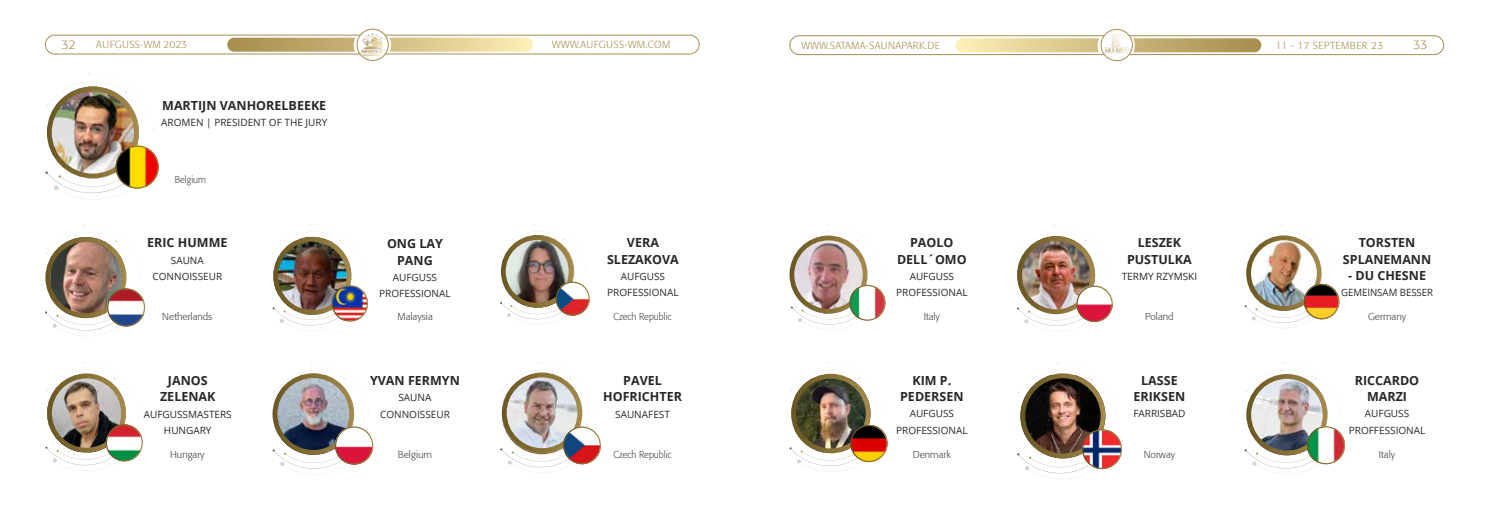
<style>
.page{position:relative;width:1489px;height:525px;background:#fff}
.page>*{position:absolute;margin:0;border:0;box-sizing:border-box;transform-origin:0 0}
.t1{font:700 12.5px/16.2px "Open Sans";color:#292829;text-align:center}
.t2{font:300 12.5px "Formata";color:#a68d4e}
.t3{font:300 10.25px "Formata";letter-spacing:.03em;color:#a68d4e}
.t4{font:10px/16.2px "Open Sans";color:#292829;text-align:center}
.t5{font:300 10px "Formata";color:#414042}
.t6{font:300 10px "Formata";color:#414042;scale:.91 1}
.t7{font:10px "Open Sans";color:#292829;scale:.96 1}
</style>
<div class="page">
<svg style="left:955px;top:38px;width:306px;height:14px;background:#d2bd84"></svg>
<svg style="left:1097px;top:27px;width:37px;height:37px"></svg>
<div style="left:789px;top:35px;width:654px;height:20px;border:1px solid #a68d4e;border-radius:9px"></div>
<svg style="left:227px;top:38px;width:306px;height:14px;background:#d2bd84"></svg>
<svg style="left:354px;top:26px;width:37px;height:38px"></svg>
<div style="left:45px;top:35px;width:654px;height:19px;border:1px solid #a68d4e;border-radius:9px"></div>
<svg style="left:357px;top:29px;width:31px;height:31px"></svg>
<img style="left:361px;top:33px;width:22px;height:23px">
<div style="left:357px;top:29px;width:31px;height:32px;border:1px solid #a68d4e;border-radius:50%"></div>
<svg style="left:1101px;top:29px;width:31px;height:32px"></svg>
<img style="left:1104px;top:33px;width:23px;height:21px">
<div style="left:1100px;top:29px;width:32px;height:32px;border:1px solid #a68d4e;border-radius:50%"></div>
<svg style="left:45px;top:311px;width:94px;height:20px"></svg>
<img style="left:50px;top:276px;width:70px;height:42px">
<div style="left:45px;top:237px;width:81px;height:81px;border:5px solid #fff;border-radius:50%"></div>
<svg style="left:46px;top:224px;width:95px;height:52px"></svg>
<img style="left:107px;top:288px;width:38px;height:38px;border-radius:19px">
<div style="left:107px;top:288px;width:38px;height:38px;border:1px solid #fff;border-radius:50%"></div>
<img style="left:1017px;top:236px;width:78px;height:78px;border-radius:39px">
<div style="left:1017px;top:236px;width:78px;height:78px;border:5px solid #fff;border-radius:50%"></div>
<svg style="left:1017px;top:299px;width:90px;height:27px"></svg>
<img style="left:1017px;top:225px;width:92px;height:48px">
<img style="left:1076px;top:285px;width:36px;height:37px;border-radius:18px">
<div style="left:1076px;top:285px;width:36px;height:37px;border:1px solid #fff;border-radius:50%"></div>
<img style="left:794px;top:412px;width:76px;height:26px">
<div style="left:791px;top:373px;width:79px;height:80px;border:5px solid #fff;border-radius:50%"></div>
<svg style="left:789px;top:438px;width:82px;height:28px"></svg>
<img style="left:790px;top:362px;width:94px;height:50px">
<img style="left:850px;top:425px;width:37px;height:37px">
<div style="left:850px;top:424px;width:37px;height:38px;border:1px solid #fff;border-radius:50%"></div>
<svg style="left:272px;top:300px;width:82px;height:26px"></svg>
<svg style="left:273px;top:224px;width:91px;height:49px"></svg>
<img style="left:273px;top:237px;width:78px;height:78px;border-radius:39px">
<div style="left:273px;top:237px;width:78px;height:78px;border:5px solid #fff;border-radius:50%"></div>
<img style="left:332px;top:286px;width:36px;height:35px">
<div style="left:332px;top:285px;width:36px;height:36px;border:1px solid #fff;border-radius:50%"></div>
<svg style="left:797px;top:313px;width:82px;height:12px"></svg>
<img style="left:791px;top:235px;width:76px;height:78px">
<div style="left:789px;top:235px;width:78px;height:78px;border:5px solid #fff;border-radius:50%"></div>
<img style="left:849px;top:284px;width:36px;height:36px;border-radius:18px">
<div style="left:849px;top:284px;width:36px;height:36px;border:1px solid #fff;border-radius:50%"></div>
<svg style="left:1017px;top:453px;width:87px;height:23px"></svg>
<svg style="left:1018px;top:362px;width:100px;height:54px"></svg>
<img style="left:1020px;top:375px;width:85px;height:83px">
<div style="left:1020px;top:373px;width:85px;height:85px;border:5px solid #fff;border-radius:50%"></div>
<img style="left:1082px;top:430px;width:39px;height:39px">
<div style="left:1082px;top:429px;width:39px;height:40px;border:1px solid #fff;border-radius:50%"></div>
<svg style="left:500px;top:302px;width:78px;height:18px"></svg>
<svg style="left:501px;top:224px;width:85px;height:46px"></svg>
<img style="left:502px;top:236px;width:71px;height:71px">
<div style="left:501px;top:235px;width:72px;height:72px;border:5px solid #fff;border-radius:50%"></div>
<img style="left:555px;top:282px;width:34px;height:33px">
<div style="left:555px;top:281px;width:34px;height:34px;border:1px solid #fff;border-radius:50%"></div>
<svg style="left:45px;top:446px;width:92px;height:20px"></svg>
<svg style="left:46px;top:362px;width:93px;height:49px"></svg>
<img style="left:47px;top:375px;width:79px;height:77px">
<div style="left:47px;top:373px;width:79px;height:79px;border:5px solid #fff;border-radius:50%"></div>
<img style="left:106px;top:424px;width:37px;height:37px;border-radius:19px">
<div style="left:106px;top:424px;width:37px;height:37px;border:1px solid #fff;border-radius:50%"></div>
<img style="left:274px;top:413px;width:80px;height:27px">
<div style="left:272px;top:373px;width:82px;height:81px;border:5px solid #fff;border-radius:50%"></div>
<svg style="left:272px;top:440px;width:95px;height:30px"></svg>
<svg style="left:273px;top:362px;width:96px;height:51px"></svg>
<img style="left:335px;top:426px;width:38px;height:38px;border-radius:19px">
<div style="left:335px;top:426px;width:38px;height:38px;border:1px solid #fff;border-radius:50%"></div>
<svg style="left:500px;top:439px;width:93px;height:29px"></svg>
<svg style="left:501px;top:362px;width:94px;height:51px"></svg>
<img style="left:502px;top:372px;width:80px;height:80px;border-radius:40px">
<div style="left:502px;top:372px;width:80px;height:80px;border:5px solid #fff;border-radius:50%"></div>
<img style="left:563px;top:426px;width:38px;height:38px;border-radius:19px">
<div style="left:563px;top:426px;width:38px;height:38px;border:1px solid #fff;border-radius:50%"></div>
<img style="left:1246px;top:374px;width:81px;height:81px;border-radius:41px">
<div style="left:1246px;top:374px;width:81px;height:81px;border:5px solid #fff;border-radius:50%"></div>
<svg style="left:1244px;top:440px;width:89px;height:29px"></svg>
<svg style="left:1245px;top:362px;width:96px;height:51px"></svg>
<img style="left:1306px;top:426px;width:38px;height:37px">
<div style="left:1306px;top:426px;width:38px;height:38px;border:1px solid #fff;border-radius:50%"></div>
<svg style="left:45px;top:161px;width:107px;height:39px"></svg>
<svg style="left:46px;top:73px;width:108px;height:58px"></svg>
<img style="left:47px;top:86px;width:92px;height:92px;border-radius:46px">
<div style="left:47px;top:86px;width:92px;height:92px;border:5px solid #fff;border-radius:50%"></div>
<img style="left:116px;top:145px;width:43px;height:43px;border-radius:22px">
<div style="left:116px;top:145px;width:43px;height:43px;border:1px solid #fff;border-radius:50%"></div>
<img style="left:1246px;top:272px;width:75px;height:25px">
<div style="left:1246px;top:235px;width:75px;height:76px;border:5px solid #fff;border-radius:50%"></div>
<svg style="left:1244px;top:297px;width:88px;height:26px"></svg>
<svg style="left:1245px;top:224px;width:89px;height:48px"></svg>
<img style="left:1303px;top:284px;width:36px;height:35px;border-radius:18px">
<div style="left:1303px;top:284px;width:36px;height:35px;border:1px solid #fff;border-radius:50%"></div>
<p class="t2" style="left:61px;top:37px;width:16px">32</p>
<p class="t3" style="left:96px;top:39px;width:92px">AUFGUSS-WM 2023</p>
<p class="t3" style="left:552px;top:39px;width:120px">WWW.AUFGUSS-WM.COM</p>
<p class="t3" style="left:801px;top:39px;width:140px">WWW.SATAMA-SAUNAPARK.DE</p>
<p class="t3" style="left:1275px;top:39px;width:109px">11 - 17 SEPTEMBER 23</p>
<p class="t2" style="left:1412px;top:37px;width:16px">33</p>
<p class="t1" style="left:162px;top:97px;width:166px">MARTIJN VANHORELBEEKE</p>
<p class="t4" style="left:161px;top:114px;width:168px">AROMEN | PRESIDENT OF THE JURY</p>
<p class="t6" style="left:175px;top:173px;width:36px">Belgium</p>
<p class="t1" style="left:147px;top:234px;width:82px">ERIC HUMME</p>
<p class="t4" style="left:152px;top:251px;width:71px">SAUNA<br>CONNOISSEUR</p>
<p class="t1" style="left:387px;top:235px;width:57px">ONG LAY<br>PANG</p>
<p class="t4" style="left:379px;top:269px;width:73px">AUFGUSS<br>PROFESSIONAL</p>
<p class="t1" style="left:607px;top:234px;width:73px">VERA<br>SLEZAKOVA</p>
<p class="t4" style="left:607px;top:268px;width:73px">AUFGUSS<br>PROFESSIONAL</p>
<p class="t5" style="left:162px;top:311px;width:52px">Netherlands</p>
<p class="t5" style="left:397px;top:311px;width:37px">Malaysia</p>
<p class="t6" style="left:613px;top:311px;width:65px">Czech Republic</p>
<p class="t1" style="left:160px;top:372px;width:57px">JANOS<br>ZELENAK</p>
<p class="t4" style="left:144px;top:405px;width:89px">AUFGUSSMASTERS<br>HUNGARY</p>
<p class="t5" style="left:170px;top:448px;width:36px">Hungary</p>
<p class="t1" style="left:370px;top:372px;width:91px">YVAN FERMYN</p>
<p class="t4" style="left:380px;top:389px;width:71px">SAUNA<br>CONNOISSEUR</p>
<p class="t5" style="left:398px;top:448px;width:36px">Belgium</p>
<p class="t1" style="left:603px;top:372px;width:80px">PAVEL<br>HOFRICHTER</p>
<p class="t4" style="left:615px;top:405px;width:56px">SAUNAFEST</p>
<p class="t6" style="left:613px;top:448px;width:65px">Czech Republic</p>
<p class="t1" style="left:897px;top:234px;width:71px">PAOLO<br>DELL´OMO</p>
<p class="t4" style="left:896px;top:267px;width:73px">AUFGUSS<br>PROFESSIONAL</p>
<p class="t1" style="left:1126px;top:234px;width:66px">LESZEK<br>PUSTULKA</p>
<p class="t4" style="left:1121px;top:267px;width:77px">TERMY RZYMSKI</p>
<p class="t5" style="left:923px;top:311px;width:18px">Italy</p>
<p class="t5" style="left:1145px;top:311px;width:30px">Poland</p>
<p class="t1" style="left:900px;top:371px;width:65px">KIM P.<br>PEDERSEN</p>
<p class="t4" style="left:896px;top:405px;width:73px">AUFGUSS<br>PROFESSIONAL</p>
<p class="t1" style="left:1133px;top:371px;width:53px">LASSE<br>ERIKSEN</p>
<p class="t4" style="left:1133px;top:405px;width:54px">FARRISBAD</p>
<p class="t5" style="left:912px;top:448px;width:40px">Denmark</p>
<p class="t5" style="left:1143px;top:448px;width:33px">Norway</p>
<p class="t1" style="left:1342px;top:234px;width:90px">TORSTEN<br>SPLANEMANN</p>
<p class="t1" style="left:1347px;top:267px;width:79px">- DU CHESNE</p>
<p class="t7" style="left:1340px;top:285px;width:97px">GEMEINSAM BESSER</p>
<p class="t5" style="left:1367px;top:311px;width:40px">Germany</p>
<p class="t1" style="left:1354px;top:371px;width:66px">RICCARDO<br>MARZI</p>
<p class="t4" style="left:1348px;top:405px;width:78px">AUFGUSS<br>PROFFESSIONAL</p>
<p class="t5" style="left:1378px;top:448px;width:18px">Italy</p>
</div>
